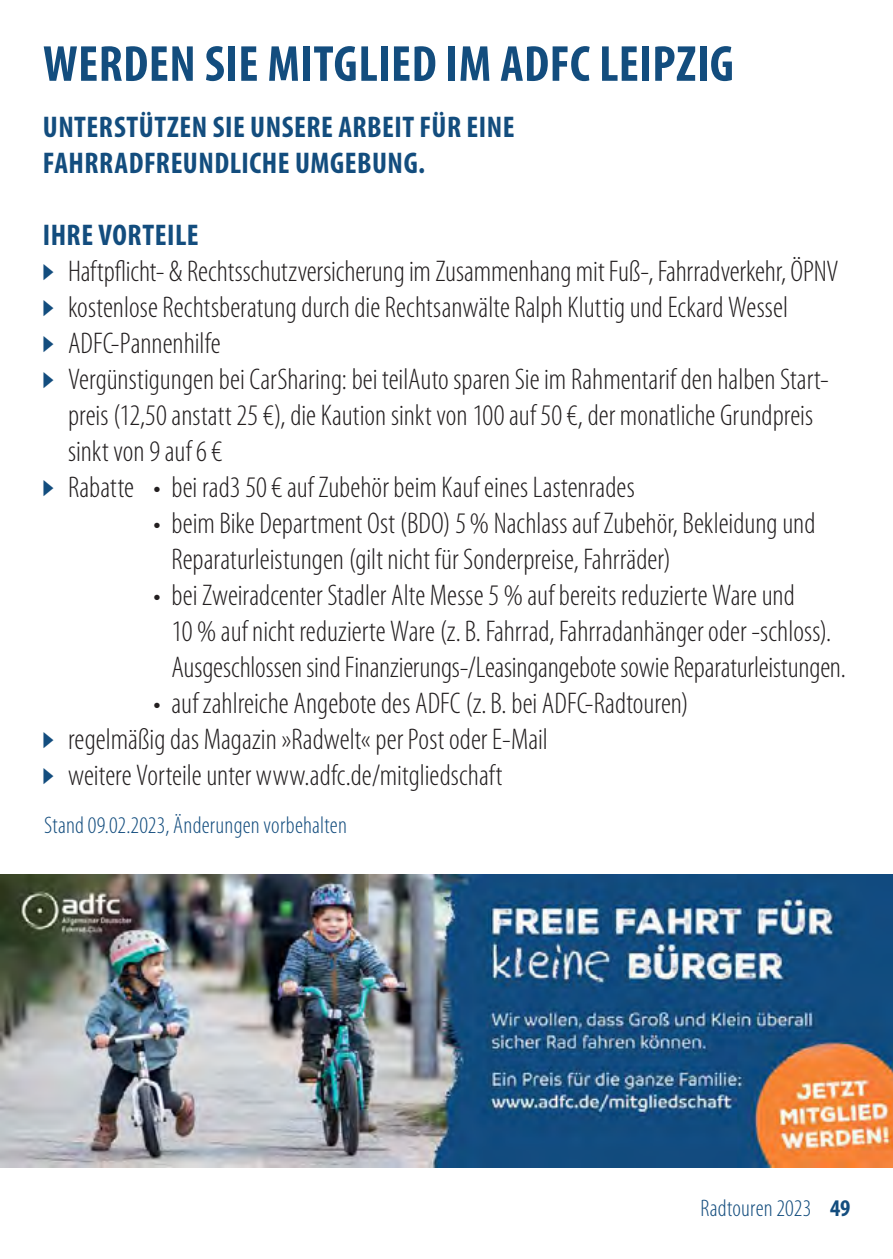
<style>
.page{position:relative;width:893px;height:1259px;background:#fff}
.page>*{position:absolute;margin:0;border:0;box-sizing:border-box;transform-origin:0 0}
.t1{font:700 condensed 51px "Myriad Pro";letter-spacing:.01em;color:#134d7e}
.t2{font:300 condensed 30px/36px "Myriad Pro";color:#231f20}
.t3{font:700 condensed 30px/36px "Myriad Pro";letter-spacing:.015em;color:#134d7e}
.t4{font:300 condensed 24px "Myriad Pro";letter-spacing:.01em;color:#134d7e}
.s1{font-weight:700}
</style>
<div class="page">
<img style="left:0;top:874px;width:893px;height:293px">
<h1 class="t1" style="left:43px;top:32px;width:692px">WERDEN SIE MITGLIED IM ADFC LEIPZIG</h1>
<p class="t3" style="left:43px;top:108px;width:473px">UNTERSTÜTZEN SIE UNSERE ARBEIT FÜR EINE<br>FAHRRADFREUNDLICHE UMGEBUNG.</p>
<p class="t3" style="left:43px;top:216px;width:157px">IHRE VORTEILE</p>
<p class="t2" style="left:68px;top:254px;width:772px">Haftpflicht- &amp; Rechtsschutzversicherung im Zusammenhang mit Fuß-, Fahrradverkehr, ÖPNV kostenlose Rechtsberatung durch die Rechtsanwälte Ralph Kluttig und Eckard Wessel ADFC-Pannenhilfe<br>Vergünstigungen bei CarSharing: bei teilAuto sparen Sie im Rahmentarif den halben Start&shy;preis (12,50 anstatt 25 €), die Kaution sinkt von 100 auf 50 €, der monatliche Grundpreis sinkt von 9 auf 6 €<br>Rabatte • bei rad3 50 € auf Zubehör beim Kauf eines Lastenrades</p>
<p class="t2" style="left:172px;top:506px;width:646px;text-indent:-18px">• beim Bike Department Ost (BDO) 5% Nachlass auf Zubehör, Bekleidung und<br>Reparaturleistungen (gilt nicht für Sonderpreise, Fahrräder)</p>
<p class="t2" style="left:172px;top:578px;width:676px;text-indent:-18px">• bei Zweiradcenter Stadler Alte Messe 5 % auf bereits reduzierte Ware und<br>10 % auf nicht reduzierte Ware (z.B. Fahrrad, Fahrradanhänger oder -schloss).<br>Ausgeschlossen sind Finanzierungs-/Leasingangebote sowie Reparaturleistungen.</p>
<p class="t2" style="left:68px;top:686px;width:622px;text-indent:86px">• auf zahlreiche Angebote des ADFC (z.B. bei ADFC-Radtouren) regelmäßig das Magazin »Radwelt« per Post oder E-Mail<br>weitere Vorteile unter www.adfc.de/mitgliedschaft</p>
<p class="t4" style="left:44px;top:812px;width:304px">Stand 09.02.2023, Änderungen vorbehalten</p>
<p class="t4" style="left:700px;top:1195px;width:151px">Radtouren 2023 <span class="s1">49</span></p>
</div>
